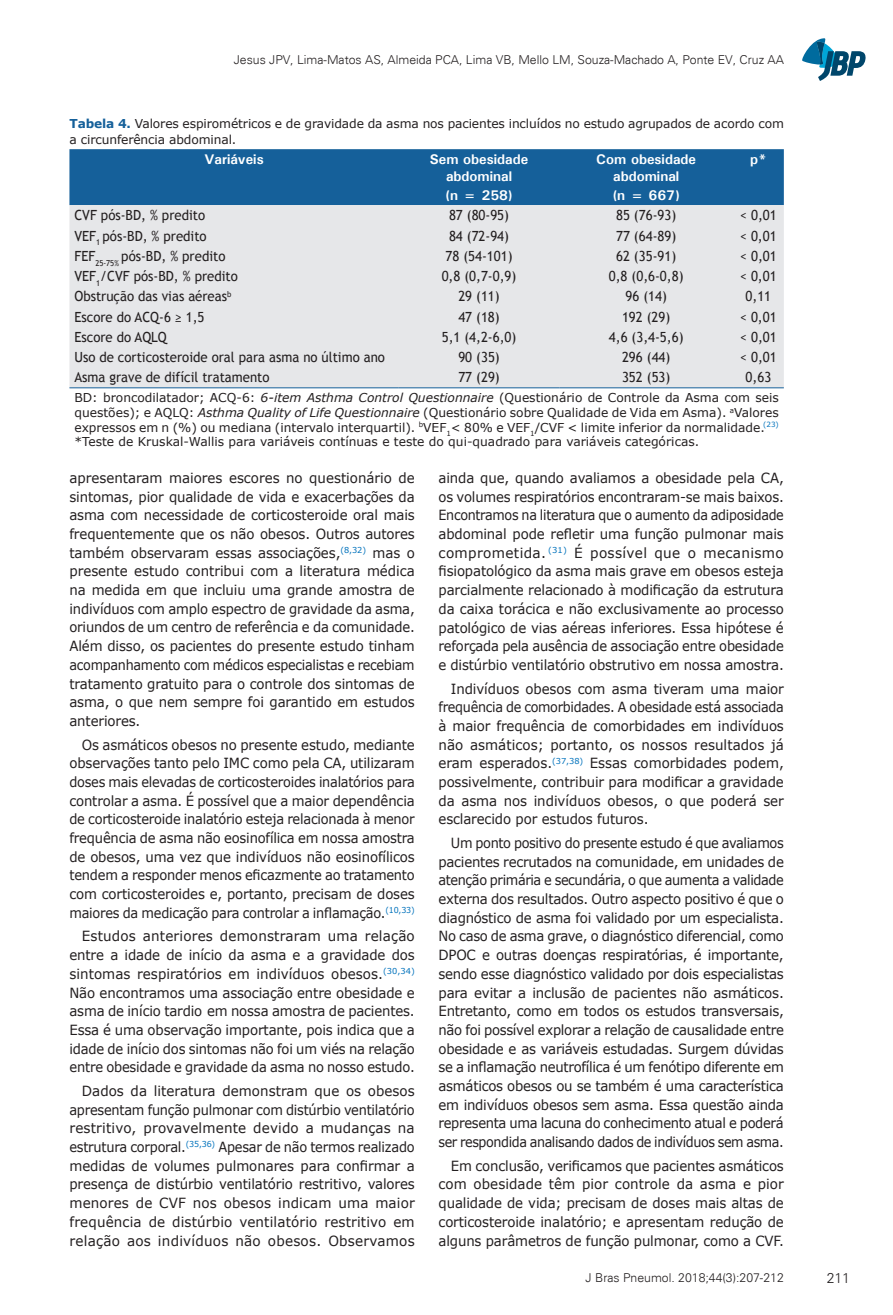
<style>
.page{position:relative;width:893px;height:1315px;background:#fff}
.page>*{position:absolute;margin:0;border:0;box-sizing:border-box;transform-origin:0 0}
.t1{font:14px/18.7px "Verdana";letter-spacing:-.01em;color:#231f20;text-align:justify;scale:.95 1}
.t2{font:14px/18.7px "Verdana";letter-spacing:-.01em;color:#231f20;text-align:justify;scale:.96 1}
.t3{font:14px/18.7px "Verdana";letter-spacing:-.01em;color:#231f20;text-align:justify;scale:.92 1}
.t4{font:14px "Trebuchet MS";color:#231f20;scale:.94 1}
.t5{font:14px/18.7px "Verdana";letter-spacing:-.01em;color:#231f20;text-align:justify}
.t6{font:700 14px/16.8px "Univers";color:#fff;text-align:center}
.t7{font:300 14px "Univers";color:#231f20}
.t8{font:12.25px/14.7px "Verdana";letter-spacing:-.01em;color:#231f20}
.t9{font:300 12.25px "Univers";color:#231f20}
.s1{font-weight:700;color:#15609a}
.s2{font-style:italic}
</style>
<div class="page">
<svg style="left:802px;top:38px;width:64px;height:43px"></svg>
<div style="left:69px;top:149px;width:715px;height:56px;background:#15609a"></div>
<div style="left:69px;top:205px;width:715px;height:182px;background:#e6e7e9"></div>
<hr style="left:69px;top:387px;width:330px;height:1px;background:#15609a">
<hr style="left:399px;top:387px;width:160px;height:1px;background:#15609a">
<hr style="left:559px;top:387px;width:174px;height:1px;background:#15609a">
<hr style="left:733px;top:387px;width:51px;height:1px;background:#15609a">
<p class="t9" style="left:234px;top:52px;width:552px">Jesus JPV, Lima-Matos AS, Almeida PCA, Lima VB, Mello LM, Souza-Machado A, Ponte EV, Cruz AA</p>
<p class="t8" style="left:69px;top:116px;width:716px;line-height:15.8px"><span class="s1">Tabela 4.</span> Valores espirométricos e de gravidade da asma nos pacientes incluídos no estudo agrupados de acordo com a circunferência abdominal.</p>
<p class="t6" style="left:205px;top:150px;width:61px">Variáveis</p>
<p class="t6" style="left:430px;top:150px;width:100px">Sem obesidade abdominal</p>
<p class="t6" style="left:596px;top:150px;width:101px">Com obesidade abdominal</p>
<p class="t6" style="left:750px;top:150px;width:18px">p*</p>
<p class="t6" style="left:445px;top:187px;width:69px">(n = 258)</p>
<p class="t6" style="left:613px;top:187px;width:69px">(n = 667)</p>
<p class="t4" style="left:74px;top:207px;width:141px">CVF pós-BD, % predito</p>
<p class="t4" style="left:449px;top:207px;width:65px">87 (80-95)</p>
<p class="t4" style="left:616px;top:207px;width:65px">85 (76-93)</p>
<p class="t4" style="left:740px;top:207px;width:40px">&lt; 0,01</p>
<p class="t4" style="left:74px;top:227px;width:142px">VEF<sub>1</sub> pós-BD, % predito</p>
<p class="t4" style="left:449px;top:227px;width:65px">84 (72-94)</p>
<p class="t4" style="left:616px;top:227px;width:65px">77 (64-89)</p>
<p class="t4" style="left:740px;top:227px;width:40px">&lt; 0,01</p>
<p class="t4" style="left:74px;top:248px;width:162px">FEF<sub>25-75%</sub> pós-BD, % predito</p>
<p class="t4" style="left:446px;top:248px;width:73px">78 (54-101)</p>
<p class="t4" style="left:616px;top:248px;width:65px">62 (35-91)</p>
<p class="t4" style="left:740px;top:248px;width:40px">&lt; 0,01</p>
<p class="t4" style="left:74px;top:268px;width:175px">VEF<sub>1</sub>/CVF pós-BD, % predito</p>
<p class="t4" style="left:442px;top:268px;width:81px">0,8 (0,7-0,9)</p>
<p class="t4" style="left:609px;top:268px;width:81px">0,8 (0,6-0,8)</p>
<p class="t4" style="left:740px;top:268px;width:40px">&lt; 0,01</p>
<p class="t4" style="left:74px;top:288px;width:169px">Obstrução das vias aéreas<sup>b</sup></p>
<p class="t4" style="left:458px;top:288px;width:46px">29 (11)</p>
<p class="t4" style="left:625px;top:288px;width:46px">96 (14)</p>
<p class="t4" style="left:746px;top:288px;width:29px">0,11</p>
<p class="t4" style="left:74px;top:308px;width:140px">Escore do ACQ-6 ≥ 1,5</p>
<p class="t4" style="left:458px;top:308px;width:46px">47 (18)</p>
<p class="t4" style="left:622px;top:308px;width:53px">192 (29)</p>
<p class="t4" style="left:740px;top:308px;width:40px">&lt; 0,01</p>
<p class="t4" style="left:74px;top:329px;width:100px">Escore do AQLQ</p>
<p class="t4" style="left:442px;top:329px;width:81px">5,1 (4,2-6,0)</p>
<p class="t4" style="left:609px;top:329px;width:81px">4,6 (3,4-5,6)</p>
<p class="t4" style="left:740px;top:329px;width:40px">&lt; 0,01</p>
<p class="t4" style="left:74px;top:349px;width:332px">Uso de corticosteroide oral para asma no último ano</p>
<p class="t4" style="left:458px;top:349px;width:46px">90 (35)</p>
<p class="t4" style="left:622px;top:349px;width:53px">296 (44)</p>
<p class="t4" style="left:740px;top:349px;width:40px">&lt; 0,01</p>
<p class="t4" style="left:74px;top:369px;width:209px">Asma grave de difícil tratamento</p>
<p class="t4" style="left:458px;top:369px;width:46px">77 (29)</p>
<p class="t4" style="left:622px;top:369px;width:53px">352 (53)</p>
<p class="t4" style="left:746px;top:369px;width:29px">0,63</p>
<p class="t8" style="left:74px;top:390px;width:706px;text-align:justify">BD: broncodilatador; ACQ-6: <span class="s2">6-item Asthma Control Questionnaire</span> (Questionário de Controle da Asma com seis questões); e AQLQ: <span class="s2">Asthma Quality of Life Questionnaire</span> (Questionário sobre Qualidade de Vida em Asma). <sup>a</sup>Valores expressos em n (%) ou mediana (intervalo interquartil). <sup>b</sup>VEF<sub>1</sub>&lt; 80% e VEF<sub>1</sub>/CVF &lt; limite inferior da normalidade. <sup>(23) </sup>*Teste de Kruskal-Wallis para variáveis contínuas e teste do qui-quadrado para variáveis categóricas.</p>
<p class="t2" style="left:69px;top:468px;width:361px">apresentaram maiores escores no questionário de sintomas, pior qualidade de vida e exacerbações da asma com necessidade de corticosteroide oral mais frequentemente que os não obesos. Outros autores também observaram essas associações,<sup>(8,32)</sup> mas o presente estudo contribui com a literatura médica na medida em que incluiu uma grande amostra de indivíduos com amplo espectro de gravidade da asma, oriundos de um centro de referência e da comunidade.<br>Além disso, os pacientes do presente estudo tinham acompanhamento com médicos especialistas e recebiam tratamento gratuito para o controle dos sintomas de asma, o que nem sempre foi garantido em estudos anteriores.</p>
<p class="t1" style="left:69px;top:735px;width:365px;text-indent:12px">Os asmáticos obesos no presente estudo, mediante observações tanto pelo IMC como pela CA, utilizaram doses mais elevadas de corticosteroides inalatórios para controlar a asma. É possível que a maior dependência de corticosteroide inalatório esteja relacionada à menor frequência de asma não eosinofílica em nossa amostra de obesos, uma vez que indivíduos não eosinofílicos tendem a responder menos eficazmente ao tratamento com corticosteroides e, portanto, precisam de doses maiores da medicação para controlar a inflamação.<sup>(10,33)</sup></p>
<p class="t5" style="left:69px;top:927px;width:347px;text-indent:12px">Estudos anteriores demonstraram uma relação entre a idade de início da asma e a gravidade dos sintomas respiratórios em indivíduos obesos.<sup>(30,34)<br></sup>Não encontramos uma associação entre obesidade e asma de início tardio em nossa amostra de pacientes.<br>Essa é uma observação importante, pois indica que a idade de início dos sintomas não foi um viés na relação entre obesidade e gravidade da asma no nosso estudo.</p>
<p class="t2" style="left:69px;top:1081px;width:361px;text-indent:12px">Dados da literatura demonstram que os obesos apresentam função pulmonar com distúrbio ventilatório restritivo, provavelmente devido a mudanças na estrutura corporal.<sup>(35,36)</sup> Apesar de não termos realizado medidas de volumes pulmonares para confirmar a presença de distúrbio ventilatório restritivo, valores menores de CVF nos obesos indicam uma maior frequência de distúrbio ventilatório restritivo em relação aos indivíduos não obesos. Observamos</p>
<p class="t1" style="left:439px;top:468px;width:365px">ainda que, quando avaliamos a obesidade pela CA, os volumes respiratórios encontraram-se mais baixos.<br>Encontramos na literatura que o aumento da adiposidade abdominal pode refletir uma função pulmonar mais comprometida. <sup>(31)</sup> É possível que o mecanismo fisiopatológico da asma mais grave em obesos esteja parcialmente relacionado à modificação da estrutura da caixa torácica e não exclusivamente ao processo patológico de vias aéreas inferiores. Essa hipótese é reforçada pela ausência de associação entre obesidade e distúrbio ventilatório obstrutivo em nossa amostra.</p>
<p class="t1" style="left:439px;top:679px;width:365px;text-indent:12px">Indivíduos obesos com asma tiveram uma maior frequência de comorbidades. A obesidade está associada à maior frequência de comorbidades em indivíduos não asmáticos; portanto, os nossos resultados já eram esperados.<sup>(37,38)</sup> Essas comorbidades podem, possivelmente, contribuir para modificar a gravidade da asma nos indivíduos obesos, o que poderá ser esclarecido por estudos futuros.</p>
<p class="t3" style="left:439px;top:833px;width:377px;text-indent:12px">Um ponto positivo do presente estudo é que avaliamos pacientes recrutados na comunidade, em unidades de atenção primária e secundária, o que aumenta a validade externa dos resultados. Outro aspecto positivo é que o diagnóstico de asma foi validado por um especialista.<br>No caso de asma grave, o diagnóstico diferencial, como DPOC e outras doenças respiratórias, é importante, sendo esse diagnóstico validado por dois especialistas para evitar a inclusão de pacientes não asmáticos.<br>Entretanto, como em todos os estudos transversais, não foi possível explorar a relação de causalidade entre obesidade e as variáveis estudadas. Surgem dúvidas se a inflamação neutrofílica é um fenótipo diferente em asmáticos obesos ou se também é uma característica em indivíduos obesos sem asma. Essa questão ainda representa uma lacuna do conhecimento atual e poderá ser respondida analisando dados de indivíduos sem asma.</p>
<p class="t1" style="left:439px;top:1156px;width:365px;text-indent:12px">Em conclusão, verificamos que pacientes asmáticos com obesidade têm pior controle da asma e pior qualidade de vida; precisam de doses mais altas de corticosteroide inalatório; e apresentam redução de alguns parâmetros de função pulmonar, como a CVF.</p>
<p class="t9" style="left:586px;top:1270px;width:200px">J Bras Pneumol. 2018;44(3):207-212</p>
<p class="t7" style="left:827px;top:1269px;width:25px">211</p>
</div>
